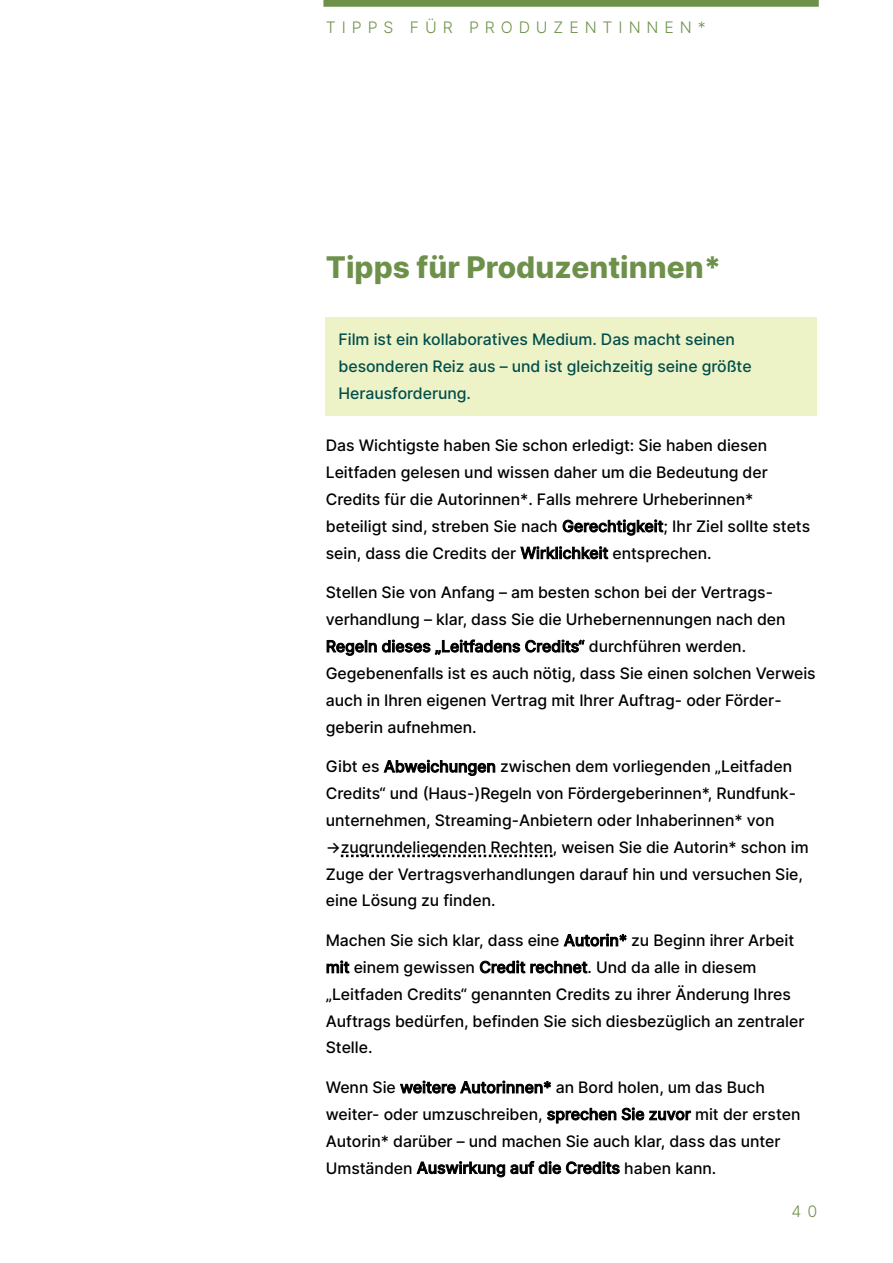
<style>
.page{position:relative;width:893px;height:1263px;background:#fff}
.page>*{position:absolute;margin:0;border:0;box-sizing:border-box;transform-origin:0 0}
.t1{font:800 29.85px "Inter";color:#6e914a}
.t2{font:500 15.9px/26.8px "Inter";letter-spacing:-.005em;color:#000}
.t3{font:500 15.9px/26.8px "Inter";letter-spacing:-.005em;color:#004e4c}
.t4{font:300 15.9px "Inter";letter-spacing:.375em;color:#6e914a}
</style>
<div class="page">
<div style="left:325px;top:317px;width:492px;height:98px;background:#eef2c7"></div>
<svg style="left:341px;top:855px;width:211px;height:2px"></svg>
<div style="left:323px;top:0;width:495px;height:7px;background:#6e914a"></div>
<p class="t4" style="left:326px;top:17px;width:381px">TIPPS FÜR PRODUZENTINNEN*</p>
<h1 class="t1" style="left:326px;top:249px;width:397px">Tipps für Produzentinnen*</h1>
<p class="t3" style="left:338px;top:326px;width:414px">Film ist ein kollaboratives Medium. Das macht seinen besonderen Reiz aus – und ist gleichzeitig seine größte<br>Herausforderung.</p>
<p class="t2" style="left:326px;top:432px;width:486px">Das Wichtigste haben Sie schon erledigt: Sie haben diesen Leitfaden gelesen und wissen daher um die Bedeutung der Credits für die Autorinnen*. Falls mehrere Urheberinnen* beteiligt sind, streben Sie nach Gerechtigkeit; Ihr Ziel sollte stets sein, dass die Credits der Wirklichkeit entsprechen.</p>
<p class="t2" style="left:326px;top:579px;width:491px">Stellen Sie von Anfang – am besten schon bei der Vertrags&shy;verhandlung – klar, dass Sie die Urhebernennungen nach den Regeln dieses „Leitfadens Credits“ durchführen werden.<br>Gegebenenfalls ist es auch nötig, dass Sie einen solchen Verweis auch in Ihren eigenen Vertrag mit Ihrer Auftrag- oder Förder&shy;geberin aufnehmen.</p>
<p class="t2" style="left:326px;top:753px;width:484px">Gibt es Abweichungen zwischen dem vorliegenden „Leitfaden Credits“ und (Haus-)Regeln von Fördergeberinnen*, Rundfunk&shy;unternehmen, Streaming-Anbietern oder Inhaberinnen* von -&gt;zugrundeliegenden Rechten, weisen Sie die Autorin* schon im Zuge der Vertragsverhandlungen darauf hin und versuchen Sie, eine Lösung zu finden.</p>
<p class="t2" style="left:326px;top:927px;width:480px">Machen Sie sich klar, dass eine Autorin* zu Beginn ihrer Arbeit mit einem gewissen Credit rechnet. Und da alle in diesem „Leitfaden Credits“ genannten Credits zu ihrer Änderung Ihres Auftrags bedürfen, befinden Sie sich diesbezüglich an zentraler Stelle.</p>
<p class="t2" style="left:326px;top:1074px;width:476px">Wenn Sie weitere Autorinnen* an Bord holen, um das Buch weiter- oder umzuschreiben, sprechen Sie zuvor mit der ersten Autorin* darüber – und machen Sie auch klar, dass das unter Umständen Auswirkung auf die Credits haben kann.</p>
<p class="t4" style="left:791px;top:1201px;width:27px">4 0</p>
</div>
